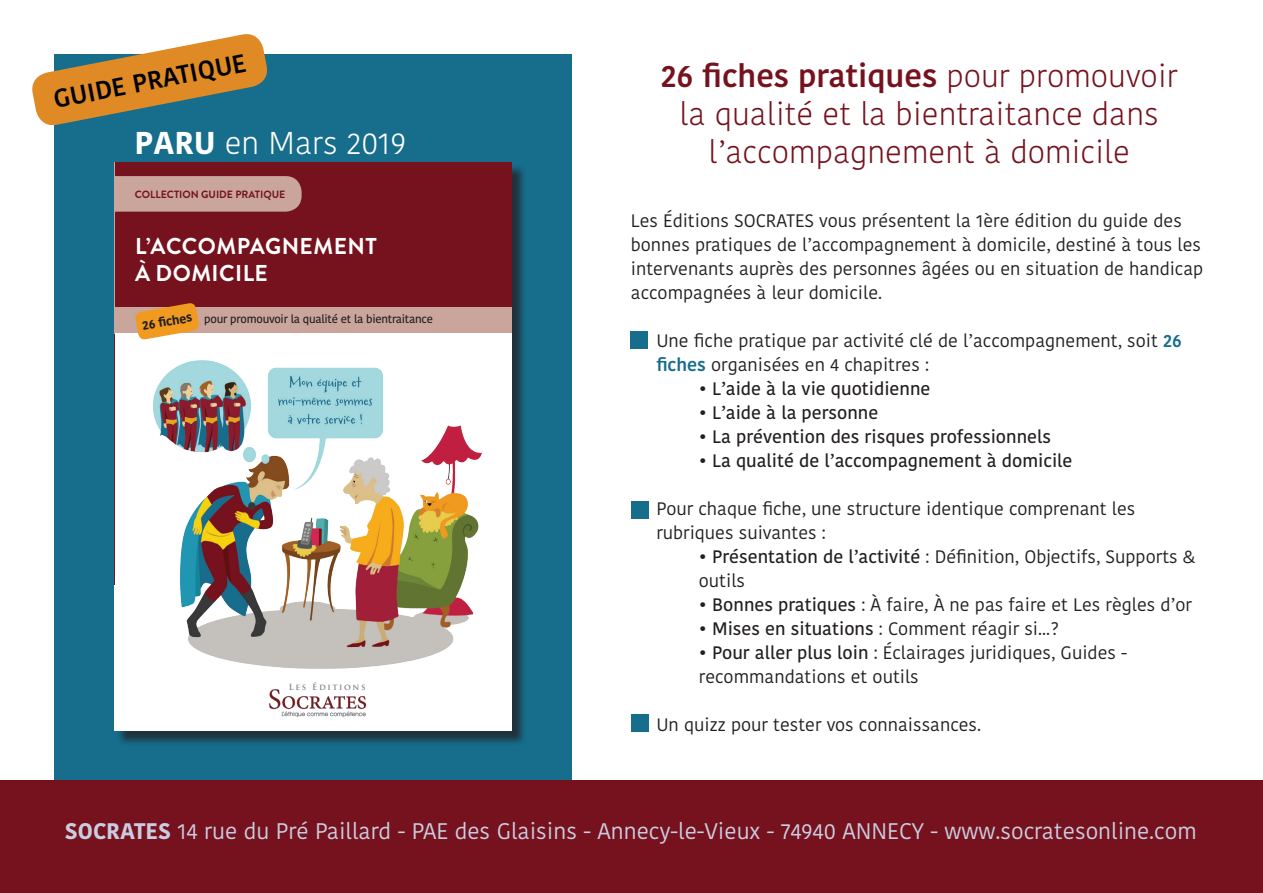
<style>
.page{position:relative;width:1263px;height:893px;background:#fff}
.page>*{position:absolute;margin:0;border:0;box-sizing:border-box;transform-origin:0 0}
.t1{font:300 31.5px "Kohinoor Devanagari";color:#76121d}
.t2{font:600 31.5px "Kohinoor Devanagari";color:#76121d}
.t3{font:300 31.5px "Kohinoor Devanagari";color:#fff}
.t4{font:600 25.5px "Kohinoor Devanagari";color:#000}
.t5{font:700 22.95px/27.5px "Brandon Grotesque";letter-spacing:.02em;color:#fff}
.t6{font:22.5px "Kohinoor Devanagari";color:#cacde1}
.t7{font:18px "Kohinoor Devanagari";color:#231f20}
.t8{font:500 18px "Kohinoor Devanagari";color:#231f20}
.t9{font:700 12.45px "Kohinoor Bangla";color:#231f20}
.t10{font:500 11.4px "Kohinoor Bangla";letter-spacing:-.02em;color:#231f20}
.t11{font:700 10.5px "Brandon Grotesque";color:#76121d}
.t12{font:700 8.4px "Trajan Pro";letter-spacing:.2em;color:#808285}
.s1{font-weight:700}
.s2{font-weight:300}
.s3{font-weight:600;color:#166d8c}
.s4{font-weight:500}
</style>
<div class="page">
<div style="left:54px;top:54px;width:518px;height:726px;background:#166d8c"></div>
<div style="left:0;top:780px;width:1263px;height:113px;background:#76121d"></div>
<div style="left:116px;top:164px;width:411px;height:582px;background:#231f20;opacity:.75"></div>
<div style="left:114px;top:162px;width:397px;height:569px;background:#fff"></div>
<hr style="left:114px;top:333px;width:1px;height:252px;background:#76121d">
<hr style="left:114px;top:162px;width:1px;height:171px;background:#caa59c">
<div style="left:115px;top:162px;width:396px;height:158px;background:#76121d"></div>
<div style="left:115px;top:308px;width:396px;height:25px;background:#caa59c"></div>
<img style="left:153px;top:360px;width:329px;height:309px">
<img style="left:269px;top:689px;width:98px;height:29px">
<svg style="left:115px;top:176px;width:187px;height:36px;background:#c7a098"></svg>
<svg style="left:135px;top:303px;width:65px;height:37px"></svg>
<div style="left:631px;top:332px;width:17px;height:17px;background:#166d8c"></div>
<div style="left:631px;top:501px;width:17px;height:17px;background:#166d8c"></div>
<div style="left:631px;top:714px;width:17px;height:17px;background:#166d8c"></div>
<svg style="left:32px;top:34px;width:236px;height:92px"></svg>
<p class="t4" style="left:51px;top:85px;width:197px;rotate:-11deg">GUIDE PRATIQUE</p>
<p class="t3" style="left:135px;top:125px;width:273px"><span class="s1">PARU</span> en Mars 2019</p>
<p class="t11" style="left:135px;top:187px;width:152px">COLLECTION GUIDE PRATIQUE</p>
<p class="t5" style="left:135px;top:232px;width:243px">L’ACCOMPAGNEMENT<br>À DOMICILE</p>
<p class="t10" style="left:204px;top:310px;width:230px">pour promouvoir la qualité et la bientraitance</p>
<p class="t9" style="left:141px;top:315px;width:52px;rotate:-10deg">26 fi ches</p>
<p class="t12" style="left:289px;top:682px;width:78px">Les Éditions</p>
<p class="t2" style="left:661px;top:58px;width:518px">26 fiches pratiques <span class="s2">pour promouvoir</span></p>
<p class="t1" style="left:680px;top:96px;width:481px">la qualité et la bientraitance dans</p>
<p class="t1" style="left:708px;top:133px;width:423px">l’accompagnement à domicile</p>
<p class="t7" style="left:631px;top:211px;width:552px">Les Éditions SOCRATES vous présentent la 1ère édition du guide des</p>
<p class="t7" style="left:631px;top:235px;width:572px">bonnes pratiques de l’accompagnement à domicile, destiné à tous les</p>
<p class="t7" style="left:631px;top:259px;width:574px">intervenants auprès des personnes âgées ou en situation de handicap</p>
<p class="t7" style="left:631px;top:282px;width:253px">accompagnées à leur domicile.</p>
<p class="t7" style="left:656px;top:331px;width:527px">Une fiche pratique par activité clé de l’accompagnement, soit <span class="s3">26</span></p>
<p class="t7" style="left:656px;top:354px;width:274px"><span class="s3">fiches</span> organisées en 4 chapitres :</p>
<p class="t8" style="left:699px;top:378px;width:233px">• L’aide à la vie quotidienne</p>
<p class="t8" style="left:699px;top:402px;width:181px">• L’aide à la personne</p>
<p class="t8" style="left:699px;top:426px;width:354px">• La prévention des risques professionnels</p>
<p class="t8" style="left:699px;top:450px;width:375px">• La qualité de l’accompagnement à domicile</p>
<p class="t7" style="left:656px;top:498px;width:480px">Pour chaque fiche, une structure identique comprenant les</p>
<p class="t7" style="left:656px;top:522px;width:171px">rubriques suivantes :</p>
<p class="t7" style="left:699px;top:546px;width:498px">• <span class="s4">Présentation de l’activité</span> : Définition, Objectifs, Supports &amp;</p>
<p class="t7" style="left:699px;top:570px;width:48px">outils</p>
<p class="t7" style="left:699px;top:594px;width:494px">• <span class="s4">Bonnes pratiques</span> : À faire, À ne pas faire et Les règles d’or</p>
<p class="t7" style="left:699px;top:618px;width:361px">• <span class="s4">Mises en situations</span> : Comment réagir si...?</p>
<p class="t7" style="left:699px;top:642px;width:430px">• <span class="s4">Pour aller plus loin</span> : Éclairages juridiques, Guides -</p>
<p class="t7" style="left:699px;top:666px;width:221px">recommandations et outils</p>
<p class="t7" style="left:656px;top:714px;width:326px">Un quizz pour tester vos connaissances.</p>
<p class="t6" style="left:65px;top:818px;width:1133px"><span class="s1">SOCRATES</span> 14 rue du Pré Paillard - PAE des Glaisins - Annecy-le-Vieux - 74940 ANNECY - www.socratesonline.com</p>
</div>
